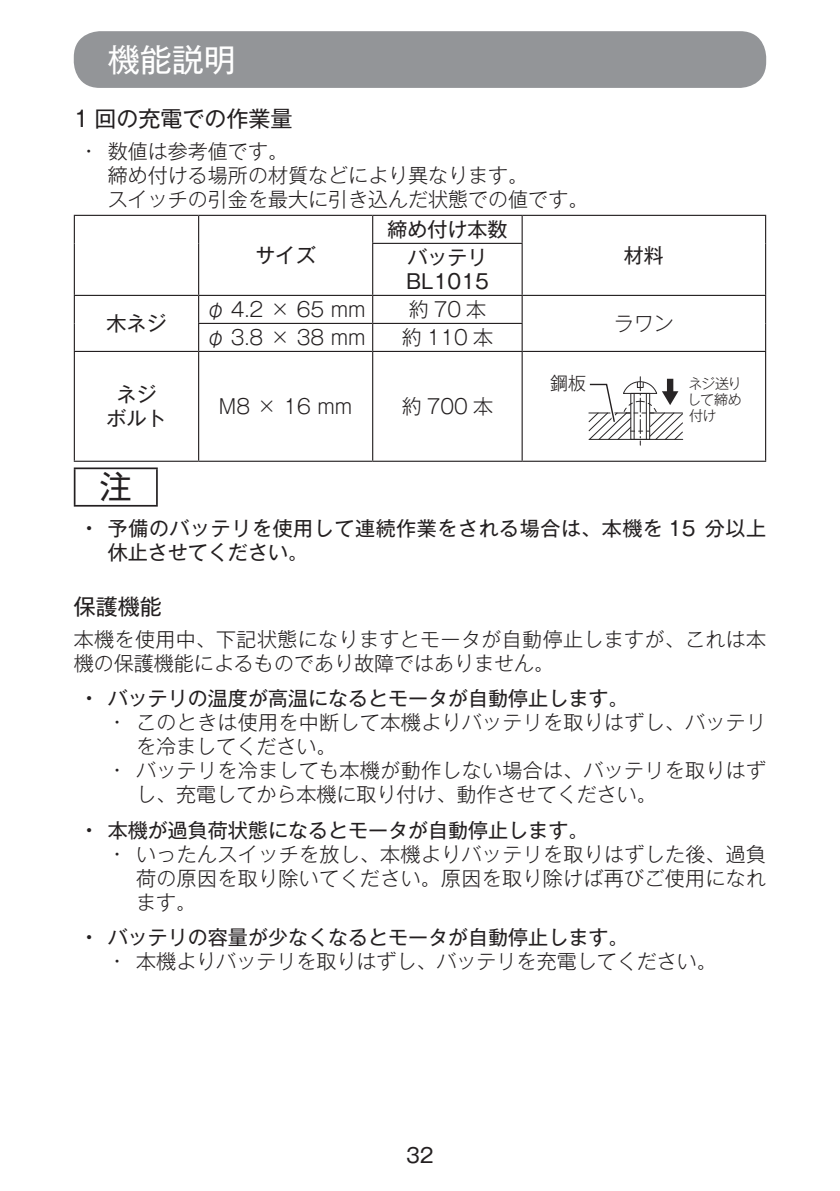
<style>
.page{position:relative;width:840px;height:1191px;background:#fff}
.page>*{position:absolute;margin:0;border:0;box-sizing:border-box;transform-origin:0 0}
.t1{font:32px "Gothic MB101 Pro";color:#fff}
.t2{font:32px "Gothic MB101 Pro";color:#231f20}
.t3{font:22px "Gothic MB101 Pro";color:#231f20}
.t4{font:300 20px/24px "Gothic MB101 Pro";color:#231f20}
.t5{font:20px/28px "Gothic MB101 Pro";color:#231f20;text-align:center}
.t6{font:300 20px/24px "Gothic MB101 Pro";letter-spacing:.02em;color:#231f20}
.t7{font:20px/24px "Gothic MB101 Pro";letter-spacing:.03em;color:#231f20}
.t8{font:300 18px "Gothic MB101 Pro";color:#231f20}
.t9{font:300 14px/16px "Gothic MB101 Pro";letter-spacing:-.04em;color:#231f20;text-align:justify}
.s1{font-weight:500}
</style>
<div class="page">
<div style="left:74px;top:31px;width:691px;height:57px;background:#939598;border-radius:26px"></div>
<hr style="left:372px;top:243px;width:150px;height:1px;background:#231f20">
<hr style="left:372px;top:295px;width:150px;height:1px;background:#231f20">
<svg style="left:372px;top:296px;width:1px;height:55px"></svg>
<hr style="left:198px;top:352px;width:1px;height:109px;background:#231f20">
<hr style="left:372px;top:352px;width:1px;height:109px;background:#231f20">
<hr style="left:521px;top:352px;width:1px;height:109px;background:#231f20">
<hr style="left:372px;top:215px;width:150px;height:1px;background:#231f20">
<hr style="left:198px;top:323px;width:174px;height:1px;background:#231f20">
<hr style="left:372px;top:323px;width:150px;height:1px;background:#231f20">
<hr style="left:74px;top:352px;width:1px;height:109px;background:#231f20">
<hr style="left:198px;top:351px;width:174px;height:1px;background:#231f20">
<hr style="left:372px;top:351px;width:150px;height:1px;background:#231f20">
<hr style="left:764px;top:352px;width:1px;height:109px;background:#231f20">
<hr style="left:74px;top:461px;width:124px;height:1px;background:#231f20">
<hr style="left:198px;top:461px;width:174px;height:1px;background:#231f20">
<hr style="left:372px;top:461px;width:150px;height:1px;background:#231f20">
<hr style="left:522px;top:461px;width:243px;height:1px;background:#231f20">
<hr style="left:198px;top:215px;width:174px;height:1px;background:#231f20">
<svg style="left:372px;top:216px;width:1px;height:27px"></svg>
<hr style="left:372px;top:244px;width:1px;height:51px;background:#231f20">
<hr style="left:198px;top:295px;width:174px;height:1px;background:#231f20">
<hr style="left:522px;top:215px;width:243px;height:1px;background:#231f20">
<svg style="left:521px;top:216px;width:1px;height:27px"></svg>
<hr style="left:521px;top:244px;width:1px;height:51px;background:#231f20">
<hr style="left:764px;top:243px;width:1px;height:52px;background:#231f20">
<svg style="left:74px;top:296px;width:1px;height:55px"></svg>
<svg style="left:198px;top:296px;width:1px;height:55px"></svg>
<hr style="left:74px;top:351px;width:124px;height:1px;background:#231f20">
<hr style="left:522px;top:295px;width:243px;height:1px;background:#231f20">
<svg style="left:521px;top:296px;width:1px;height:55px"></svg>
<hr style="left:522px;top:351px;width:243px;height:1px;background:#231f20">
<hr style="left:74px;top:215px;width:124px;height:1px;background:#231f20">
<svg style="left:74px;top:216px;width:1px;height:27px"></svg>
<svg style="left:198px;top:216px;width:1px;height:27px"></svg>
<hr style="left:74px;top:243px;width:1px;height:52px;background:#231f20">
<hr style="left:198px;top:243px;width:1px;height:52px;background:#231f20">
<hr style="left:74px;top:295px;width:124px;height:1px;background:#231f20">
<svg style="left:588px;top:377px;width:95px;height:68px"></svg>
<hr style="left:74px;top:467px;width:84px;height:2px;background:#231f20">
<hr style="left:74px;top:469px;width:1px;height:36px;background:#231f20">
<hr style="left:156px;top:469px;width:2px;height:36px;background:#231f20">
<hr style="left:74px;top:505px;width:84px;height:1px;background:#231f20">
<h1 class="t1" style="left:108px;top:33px;width:129px">機能説明</h1>
<p class="t3" style="left:74px;top:100px;width:220px">1 回の充電での作業量</p>
<p class="t4" style="left:108px;top:136px;width:482px;text-indent:-23px">• 数値は参考値です。<br>締め付ける場所の材質などにより異なります。<br>スイッチの引金を最大に引き込んだ状態での値です。</p>
<p class="t5" style="left:255px;top:238px;width:61px">サイズ</p>
<p class="t5" style="left:387px;top:212px;width:121px">締め付け本数バッテリ</p>
<p class="t5" style="left:106px;top:306px;width:61px">木ネジ</p>
<p class="t5" style="left:406px;top:264px;width:84px">BL1015</p>
<p class="t4" style="left:205px;top:294px;width:161px">φ 4.2 × 65 mm</p>
<p class="t4" style="left:408px;top:294px;width:79px">約70本</p>
<p class="t4" style="left:205px;top:322px;width:161px">φ 3.8 × 38 mm</p>
<p class="t4" style="left:401px;top:322px;width:93px">約 110 本</p>
<p class="t5" style="left:623px;top:238px;width:41px">材料</p>
<p class="t4" style="left:613px;top:308px;width:61px">ラワン</p>
<p class="t5" style="left:106px;top:379px;width:61px;line-height:24px">ネジボルト</p>
<p class="t4" style="left:219px;top:391px;width:135px">M8 × 16 mm</p>
<p class="t4" style="left:401px;top:391px;width:93px">約 700 本</p>
<p class="t8" style="left:550px;top:368px;width:37px">鋼板</p>
<p class="t9" style="left:687px;top:373px;width:56px">ネジ送りして締め付け</p>
<h1 class="t2" style="left:100px;top:460px;width:33px">注</h1>
<p class="t7" style="left:108px;top:513px;width:659px;text-indent:-23px"><span class="s1">•</span> 予備のバッテリを使用して連続作業をされる場合は、本機を 15 分以上休止させてください。</p>
<p class="t3" style="left:74px;top:588px;width:89px">保護機能</p>
<p class="t6" style="left:74px;top:624px;width:693px">本機を使用中、下記状態になりますとモータが自動停止しますが、これは本機の保護機能によるものであり故障ではありません。</p>
<p class="t5" style="left:85px;top:682px;width:544px"><span class="s1">•</span> バッテリの温度が高温になるとモータが自動停止します。</p>
<p class="t4" style="left:136px;top:708px;width:631px;text-indent:-23px">• このときは使用を中断して本機よりバッテリを取りはずし、バッテリを冷ましてください。</p>
<p class="t4" style="left:136px;top:756px;width:631px;text-indent:-23px">• バッテリを冷ましても本機が動作しない場合は、バッテリを取りはずし、充電してから本機に取り付け、動作させてください。</p>
<p class="t5" style="left:85px;top:813px;width:504px"><span class="s1">•</span> 本機が過負荷状態になるとモータが自動停止します。</p>
<p class="t4" style="left:136px;top:839px;width:631px;text-align:justify;text-indent:-23px">• いったんスイッチを放し、本機よりバッテリを取りはずした後、過負荷の原因を取り除いてください。原因を取り除けば再びご使用になれます。</p>
<p class="t5" style="left:85px;top:920px;width:544px"><span class="s1">•</span> バッテリの容量が少なくなるとモータが自動停止します。</p>
<p class="t4" style="left:113px;top:946px;width:604px">• 本機よりバッテリを取りはずし、バッテリを充電してください。</p>
<p class="t5" style="left:406px;top:1138px;width:29px">32</p>
</div>
